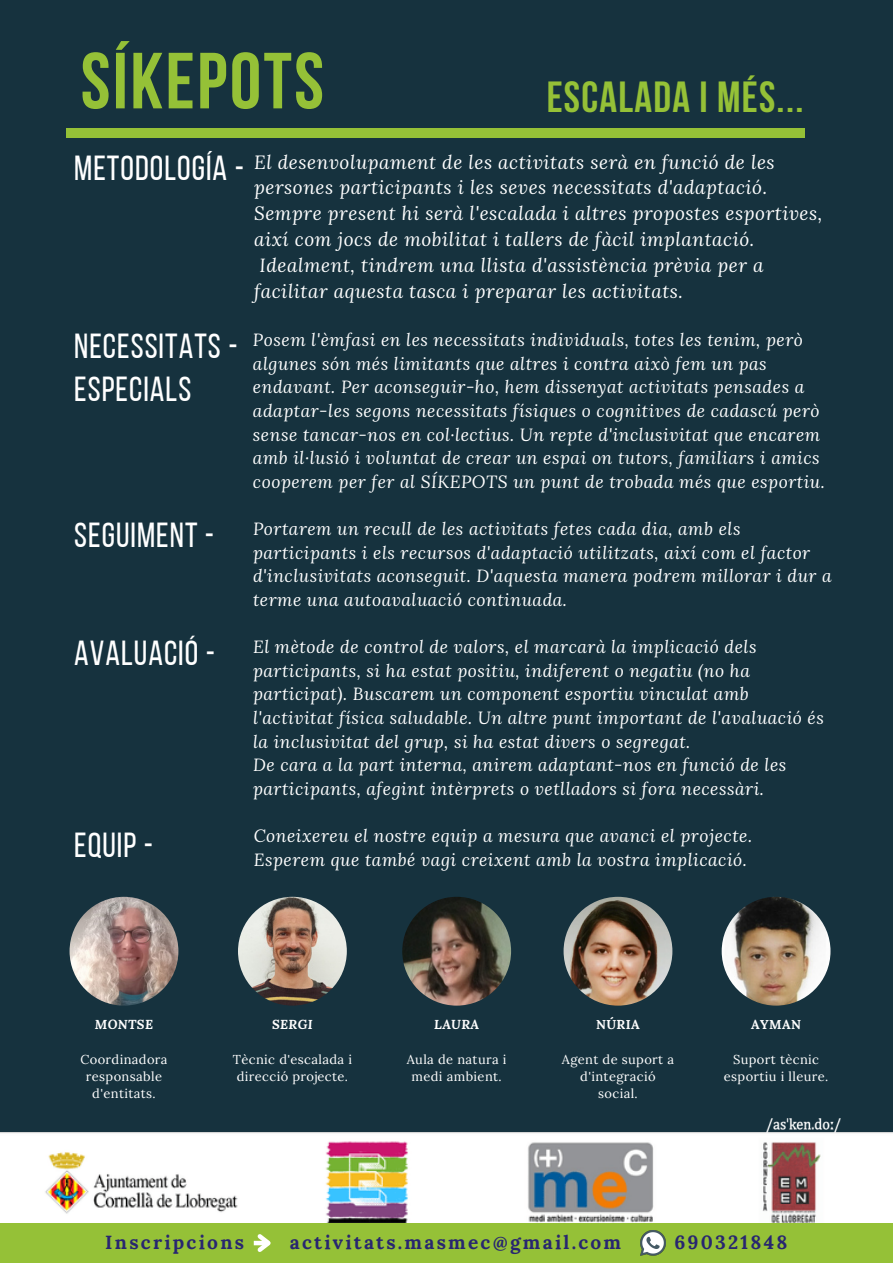
<style>
.page{position:relative;width:893px;height:1264px;background:#fff}
.page>*{position:absolute;margin:0;border:0;box-sizing:border-box;transform-origin:0 0}
.t1{font:700 79.35px "Bebas Neue";letter-spacing:.03em;color:#95c137}
.t2{font:700 43.35px "Bebas Neue";letter-spacing:.03em;color:#95c137}
.t3{font:34.65px/42.8px "Bebas Neue";letter-spacing:.03em;color:#fff}
.t4{font:700 19.05px "Lora";letter-spacing:.12em;color:#282670}
.t5{font:italic 18.9px/25.8px "Lora";letter-spacing:.03em;color:#fff}
.t6{font:italic 17.4px/23.5px "Lora";letter-spacing:.03em;color:#fff}
.t7{font:12.9px/17.4px "Lora";letter-spacing:.03em;color:#fff;text-align:center}
.t8{font:italic 700 12.9px "Lora";letter-spacing:.03em;color:#fff}
.t9{font:700 12.9px "Lora";letter-spacing:.03em;color:#fff}
.s1{font-family:"Bebas Neue";font-style:normal;font-size:34.65px}
</style>
<div class="page">
<div style="left:0;top:0;width:892px;height:1262px;background:#16323e"></div>
<div style="left:66px;top:128px;width:738px;height:9px;background:#95c137"></div>
<img style="left:0;top:1132px;width:892px;height:91px">
<div style="left:0;top:1223px;width:892px;height:39px;background:#95c137"></div>
<svg style="left:254px;top:1234px;width:17px;height:18px"></svg>
<img style="left:640px;top:1230px;width:25px;height:25px">
<img style="left:766px;top:1118px;width:74px;height:14px">
<img style="left:70px;top:896px;width:108px;height:109px;border-radius:50%">
<img style="left:238px;top:896px;width:109px;height:109px;border-radius:50%">
<img style="left:402px;top:896px;width:109px;height:109px;border-radius:50%">
<img style="left:721px;top:896px;width:109px;height:109px;border-radius:50%">
<img style="left:563px;top:896px;width:109px;height:109px;border-radius:50%">
<h1 class="t1" style="left:81px;top:49px;width:245px">SÍKEPOTS</h1>
<h2 class="t2" style="left:546px;top:80px;width:258px">ESCALADA I MÉS...</h2>
<p class="t5" style="left:254px;top:148px;width:570px;text-indent:-180px"><span class="s1">METODOLOGÍA -</span> El desenvolupament de les activitats serà en funció de les persones participants i les seves necessitats d'adaptació.<br>Sempre present hi serà l'escalada i altres propostes esportives, així com jocs de mobilitat i tallers de fàcil implantació.<br>Idealment, tindrem una llista d'assistència prèvia per a facilitar aquesta tasca i preparar les activitats.</p>
<h3 class="t3" style="left:74px;top:328px;width:165px">NECESSITATS -<br>ESPECIALS</h3>
<p class="t6" style="left:253px;top:328px;width:573px">Posem l'èmfasi en les necessitats individuals, totes les tenim, però algunes són més limitants que altres i contra això fem un pas endavant. Per aconseguir-ho, hem dissenyat activitats pensades a adaptar-les segons necessitats físiques o cognitives de cadascú però sense tancar-nos en col·lectius. Un repte d'inclusivitat que encarem amb il·lusió i voluntat de crear un espai on tutors, familiars i amics cooperem per fer al SÍKEPOTS un punt de trobada més que esportiu.</p>
<p class="t6" style="left:253px;top:516px;width:580px;text-indent:-179px"><span class="s1">SEGUIMENT -</span> Portarem un recull de les activitats fetes cada dia, amb els participants i els recursos d'adaptació utilitzats, així com el factor d'inclusivitats aconseguit. D'aquesta manera podrem millorar i dur a terme una autoavaluació continuada.</p>
<p class="t6" style="left:253px;top:635px;width:572px;text-indent:-179px"><span class="s1">AVALUACIÓ -</span> El mètode de control de valors, el marcarà la implicació dels participants, si ha estat positiu, indiferent o negatiu (no ha participat). Buscarem un component esportiu vinculat amb l'activitat física saludable. Un altre punt important de l'avaluació és la inclusivitat del grup, si ha estat divers o segregat.<br>De cara a la part interna, anirem adaptant-nos en funció de les participants, afegint intèrprets o vetlladors si fora necessàri.</p>
<p class="t6" style="left:254px;top:823px;width:500px">Coneixereu el nostre equip a mesura que avanci el projecte.<br>Esperem que també vagi creixent amb la vostra implicació.</p>
<h3 class="t3" style="left:74px;top:827px;width:80px">EQUIP -</h3>
<p class="t8" style="left:95px;top:1015px;width:60px">MONTSE</p>
<p class="t7" style="left:80px;top:1050px;width:89px">Coordinadora responsable d'entitats.</p>
<p class="t8" style="left:272px;top:1015px;width:42px">SERGI</p>
<p class="t7" style="left:233px;top:1050px;width:121px">Tècnic d'escalada i direcció projecte.</p>
<p class="t8" style="left:434px;top:1015px;width:47px">LAURA</p>
<p class="t7" style="left:407px;top:1050px;width:101px">Aula de natura i medi ambient.</p>
<p class="t9" style="left:596px;top:1015px;width:45px">NÚRIA</p>
<p class="t7" style="left:562px;top:1050px;width:114px">Agent de suport a d'integració social.</p>
<p class="t9" style="left:751px;top:1015px;width:51px">AYMAN</p>
<p class="t7" style="left:723px;top:1050px;width:106px">Suport tècnic esportiu i lleure.</p>
<p class="t4" style="left:105px;top:1229px;width:140px">Inscripcions</p>
<p class="t4" style="left:290px;top:1229px;width:333px">activitats.masmec@gmail.com</p>
<p class="t4" style="left:674px;top:1229px;width:114px">690321848</p>
</div>
